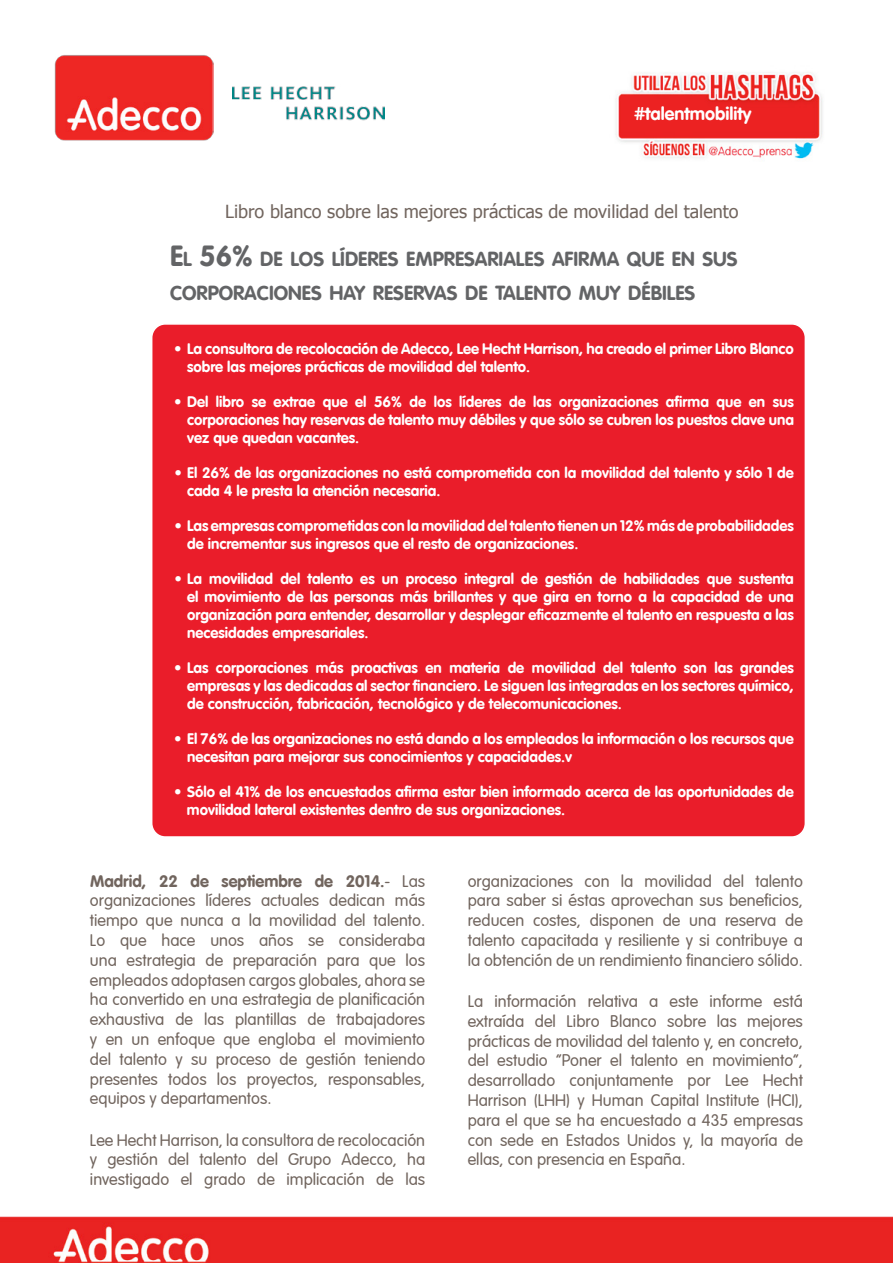
<style>
.page{position:relative;width:893px;height:1263px;background:#fff}
.page>*{position:absolute;margin:0;border:0;box-sizing:border-box;transform-origin:0 0}
.t1{font:700 19.95px/34.2px "VAG Rounded LT";color:#636466}
.t2{font:18px "Tahoma";color:#71655e}
.t3{font:700 18px "VAG Rounded LT";color:#fff}
.t4{font:300 16.5px/19.8px "VAG Rounded LT";color:#71655e;text-align:justify}
.t5{font:700 15px/18px "VAG Rounded LT";color:#fff}
.s1{font-size:28.5px}
.s2{font-weight:700}
</style>
<div class="page">
<img style="left:0;top:1216px;width:893px;height:47px">
<div style="left:152px;top:324px;width:653px;height:513px;background:#ea1d2a;border-radius:14px"></div>
<div style="left:151px;top:323px;width:655px;height:515px;border:2px solid #fff;border-radius:14px"></div>
<img style="left:232px;top:86px;width:152px;height:35px">
<img style="left:54px;top:55px;width:160px;height:86px">
<img style="left:615px;top:72px;width:208px;height:87px">
<p class="t3" style="left:634px;top:103px;width:119px">#talentmobility</p>
<p class="t2" style="left:225px;top:199px;width:515px">Libro blanco sobre las mejores prácticas de movilidad del talento</p>
<h1 class="t1" style="left:170px;top:242px;width:569px"><span class="s1">E</span>L <span class="s1">56%</span> DE LOS LÍDERES EMPRESARIALES AFIRMA QUE EN SUS<br>CORPORACIONES HAY RESERVAS DE TALENTO MUY DÉBILES</h1>
<p class="t5" style="left:187px;top:340px;width:608px;text-indent:-13px">• La consultora de recolocación de Adecco, Lee Hecht Harrison, ha creado el primer Libro Blanco sobre las mejores prácticas de movilidad del talento.</p>
<p class="t5" style="left:187px;top:393px;width:608px;text-align:justify;text-indent:-13px">• Del libro se extrae que el 56% de los líderes de las organizaciones afirma que en sus corporaciones hay reservas de talento muy débiles y que sólo se cubren los puestos clave una vez que quedan vacantes.</p>
<p class="t5" style="left:187px;top:464px;width:608px;text-indent:-13px">• El 26% de las organizaciones no está comprometida con la movilidad del talento y sólo 1 de cada 4 le presta la atención necesaria.</p>
<p class="t5" style="left:187px;top:517px;width:608px;text-indent:-13px">• Las empresas comprometidas con la movilidad del talento tienen un 12% más de probabilidades de incrementar sus ingresos que el resto de organizaciones.</p>
<p class="t5" style="left:187px;top:570px;width:608px;text-align:justify;text-indent:-13px">• La movilidad del talento es un proceso integral de gestión de habilidades que sustenta el movimiento de las personas más brillantes y que gira en torno a la capacidad de una organización para entender, desarrollar y desplegar eficazmente el talento en respuesta a las necesidades empresariales.</p>
<p class="t5" style="left:187px;top:659px;width:608px;text-align:justify;text-indent:-13px">• Las corporaciones más proactivas en materia de movilidad del talento son las grandes empresas y las dedicadas al sector financiero. Le siguen las integradas en los sectores químico, de construcción, fabricación, tecnológico y de telecomunicaciones.</p>
<p class="t5" style="left:187px;top:730px;width:608px;text-indent:-13px">• El 76% de las organizaciones no está dando a los empleados la información o los recursos que necesitan para mejorar sus conocimientos y capacidades.v</p>
<p class="t5" style="left:187px;top:783px;width:608px;text-indent:-13px">• Sólo el 41% de los encuestados afirma estar bien informado acerca de las oportunidades de movilidad lateral existentes dentro de sus organizaciones.</p>
<p class="t4" style="left:90px;top:871px;width:337px"><span class="s2">Madrid, 22 de septiembre de 2014.</span>- Las organizaciones líderes actuales dedican más tiempo que nunca a la movilidad del talento.<br>Lo que hace unos años se consideraba una estrategia de preparación para que los empleados adoptasen cargos globales, ahora se ha convertido en una estrategia de planificación exhaustiva de las plantillas de trabajadores y en un enfoque que engloba el movimiento del talento y su proceso de gestión teniendo presentes todos los proyectos, responsables, equipos y departamentos.</p>
<p class="t4" style="left:90px;top:1130px;width:337px">Lee Hecht Harrison, la consultora de recolocación y gestión del talento del Grupo Adecco, ha investigado el grado de implicación de las</p>
<p class="t4" style="left:468px;top:871px;width:337px">organizaciones con la movilidad del talento para saber si éstas aprovechan sus beneficios, reducen costes, disponen de una reserva de talento capacitada y resiliente y si contribuye a la obtención de un rendimiento financiero sólido.</p>
<p class="t4" style="left:468px;top:992px;width:337px">La información relativa a este informe está extraída del Libro Blanco sobre las mejores prácticas de movilidad del talento y, en concreto, del estudio “Poner el talento en movimiento”, desarrollado conjuntamente por Lee Hecht Harrison (LHH) y Human Capital Institute (HCI), para el que se ha encuestado a 435 empresas con sede en Estados Unidos y, la mayoría de ellas, con presencia en España.</p>
</div>
